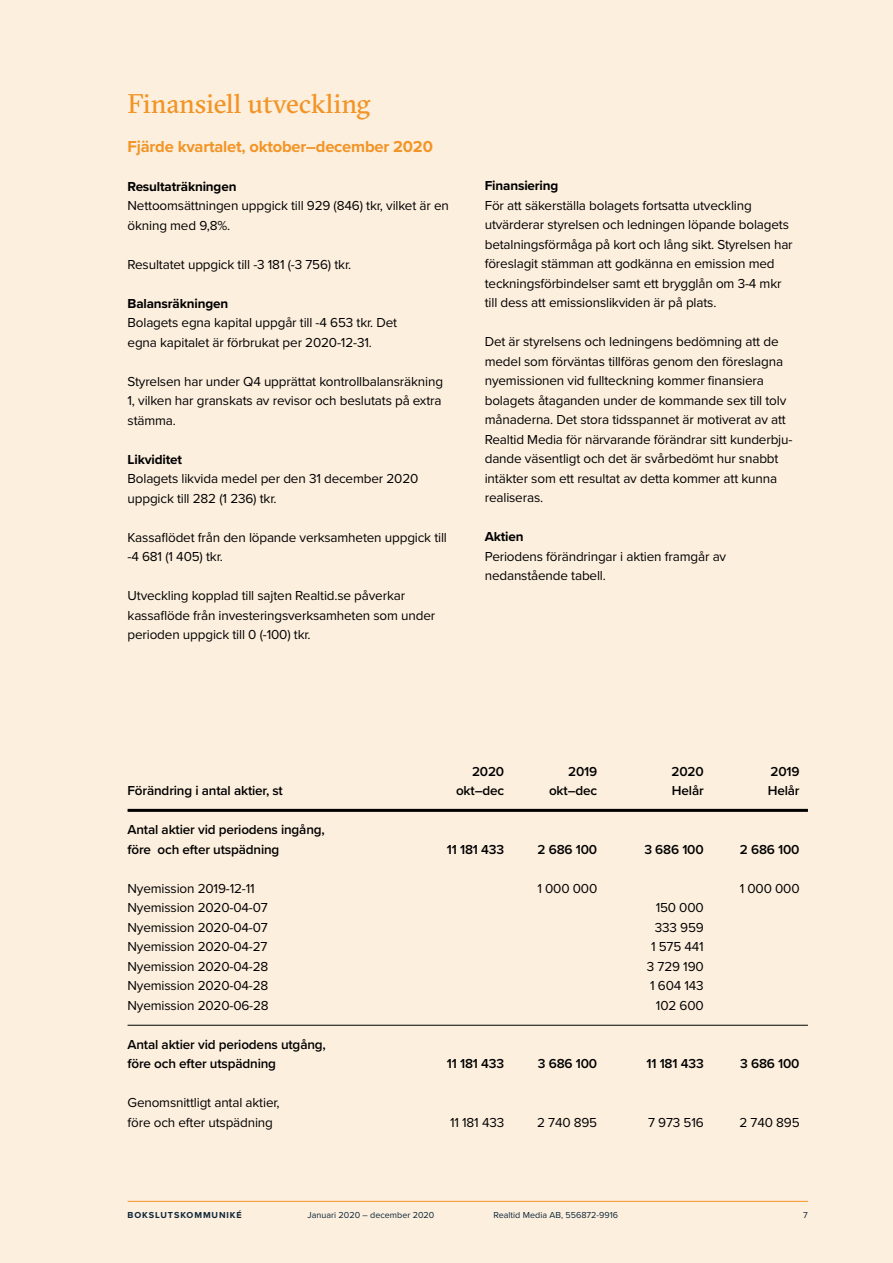
<style>
.page{position:relative;width:893px;height:1263px;background:#fdefde}
.page>*{position:absolute;margin:0;border:0;box-sizing:border-box;transform-origin:0 0}
.t1{font:27px "GT Sectra";letter-spacing:-.005em;color:#f29426}
.t2{font:700 16.5px "Proxima Nova";letter-spacing:-.01em;color:#f29426}
.t3{font:13.5px/19.5px "Proxima Nova";letter-spacing:-.01em;color:#000}
.t4{font:600 13.5px/19.5px "Proxima Nova";letter-spacing:-.01em;color:#000}
.t5{font:700 13.5px "Proxima Nova";letter-spacing:-.01em;color:#000}
.t6{font:9px "Proxima Nova";color:#0c2638}
.t7{font:700 9px "Proxima Nova";letter-spacing:.1em;color:#0c2638}
</style>
<div class="page">
<hr style="left:128px;top:1201px;width:680px;height:1px;background:#f29426">
<hr style="left:128px;top:809px;width:680px;height:3px;background:#000">
<hr style="left:128px;top:1025px;width:680px;height:1px;background:#000">
<h1 class="t1" style="left:128px;top:88px;width:244px">Finansiell utveckling</h1>
<p class="t2" style="left:128px;top:134px;width:307px">Fjärde kvartalet, oktober–december 2020</p>
<p class="t5" style="left:128px;top:176px;width:110px">Resultaträkningen</p>
<p class="t3" style="left:128px;top:195px;width:323px">Nettoomsättningen uppgick till 929 (846) tkr, vilket är en ökning med 9,8%.</p>
<p class="t3" style="left:128px;top:254px;width:225px">Resultatet uppgick till -3 181 (-3 756) tkr.</p>
<p class="t5" style="left:128px;top:293px;width:102px">Balansräkningen</p>
<p class="t3" style="left:128px;top:312px;width:271px">Bolagets egna kapital uppgår till -4 653 tkr. Det egna kapitalet är förbrukat per 2020-12-31.</p>
<p class="t3" style="left:128px;top:371px;width:317px;text-align:justify">Styrelsen har under Q4 upprättat kontrollbalansräkning 1, vilken har granskats av revisor och beslutats på extra stämma.</p>
<p class="t5" style="left:128px;top:449px;width:56px">Likviditet</p>
<p class="t3" style="left:128px;top:468px;width:292px">Bolagets likvida medel per den 31 december 2020 uppgick till 282 (1 236) tkr.</p>
<p class="t3" style="left:128px;top:527px;width:321px">Kassaflödet från den löpande verksamheten uppgick till -4 681 (1 405) tkr.</p>
<p class="t3" style="left:128px;top:585px;width:309px">Utveckling kopplad till sajten Realtid.se påverkar kassaflöde från investeringsverksamheten som under perioden uppgick till 0 (-100) tkr.</p>
<p class="t5" style="left:485px;top:176px;width:75px">Finansiering</p>
<p class="t3" style="left:485px;top:195px;width:309px">För att säkerställa bolagets fortsatta utveckling utvärderar styrelsen och ledningen löpande bolagets betalningsförmåga på kort och lång sikt. Styrelsen har föreslagit stämman att godkänna en emission med teckningsförbindelser samt ett brygglån om 3-4 mkr till dess att emissionslikviden är på plats.</p>
<p class="t3" style="left:485px;top:332px;width:309px">Det är styrelsens och ledningens bedömning att de medel som förväntas tillföras genom den föreslagna nyemissionen vid fullteckning kommer finansiera bolagets åtaganden under de kommande sex till tolv månaderna. Det stora tidsspannet är motiverat av att Realtid Media för närvarande förändrar sitt kunderbju&shy;dande väsentligt och det är svårbedömt hur snabbt intäkter som ett resultat av detta kommer att kunna realiseras.</p>
<p class="t5" style="left:485px;top:527px;width:40px">Aktien</p>
<p class="t3" style="left:485px;top:546px;width:243px">Periodens förändringar i aktien framgår av nedanstående tabell.</p>
<p class="t4" style="left:472px;top:761px;width:34px">2020</p>
<p class="t4" style="left:568px;top:761px;width:31px">2019</p>
<p class="t4" style="left:672px;top:761px;width:34px">2020</p>
<p class="t4" style="left:770px;top:761px;width:31px">2019</p>
<p class="t4" style="left:128px;top:780px;width:157px">Förändring i antal aktier, st</p>
<p class="t4" style="left:456px;top:780px;width:50px">okt–dec</p>
<p class="t4" style="left:549px;top:780px;width:50px">okt–dec</p>
<p class="t4" style="left:672px;top:780px;width:33px">Helår</p>
<p class="t4" style="left:768px;top:780px;width:33px">Helår</p>
<p class="t4" style="left:128px;top:819px;width:199px">Antal aktier vid periodens ingång, före och efter utspädning</p>
<p class="t4" style="left:447px;top:839px;width:59px">11 181 433</p>
<p class="t4" style="left:538px;top:839px;width:61px">2 686 100</p>
<p class="t4" style="left:644px;top:839px;width:61px">3 686 100</p>
<p class="t4" style="left:740px;top:839px;width:61px">2 686 100</p>
<p class="t3" style="left:128px;top:878px;width:129px">Nyemission 2019-12-11</p>
<p class="t3" style="left:537px;top:878px;width:61px">1 000 000</p>
<p class="t3" style="left:740px;top:878px;width:61px">1 000 000</p>
<p class="t3" style="left:128px;top:897px;width:142px">Nyemission 2020-04-07</p>
<p class="t3" style="left:656px;top:897px;width:50px">150 000</p>
<p class="t3" style="left:128px;top:917px;width:142px">Nyemission 2020-04-07</p>
<p class="t3" style="left:655px;top:917px;width:50px">333 959</p>
<p class="t3" style="left:128px;top:936px;width:141px">Nyemission 2020-04-27</p>
<p class="t3" style="left:651px;top:936px;width:54px">1 575 441</p>
<p class="t3" style="left:128px;top:956px;width:142px">Nyemission 2020-04-28</p>
<p class="t3" style="left:647px;top:956px;width:58px">3 729 190</p>
<p class="t3" style="left:128px;top:975px;width:142px">Nyemission 2020-04-28</p>
<p class="t3" style="left:650px;top:975px;width:55px">1 604 143</p>
<p class="t3" style="left:128px;top:995px;width:143px">Nyemission 2020-06-28</p>
<p class="t3" style="left:656px;top:995px;width:49px">102 600</p>
<p class="t4" style="left:128px;top:1034px;width:200px">Antal aktier vid periodens utgång, före och efter utspädning</p>
<p class="t4" style="left:447px;top:1053px;width:59px">11 181 433</p>
<p class="t4" style="left:538px;top:1053px;width:61px">3 686 100</p>
<p class="t4" style="left:646px;top:1053px;width:59px">11 181 433</p>
<p class="t4" style="left:740px;top:1053px;width:61px">3 686 100</p>
<p class="t3" style="left:128px;top:1092px;width:154px">Genomsnittligt antal aktier, före och efter utspädning</p>
<p class="t3" style="left:450px;top:1112px;width:56px">11 181 433</p>
<p class="t3" style="left:537px;top:1112px;width:62px">2 740 895</p>
<p class="t3" style="left:648px;top:1112px;width:57px">7 973 516</p>
<p class="t3" style="left:739px;top:1112px;width:62px">2 740 895</p>
<p class="t7" style="left:128px;top:1208px;width:116px">BOKSLUTSKOMMUNIKÉ</p>
<p class="t6" style="left:308px;top:1208px;width:128px">Januari 2020 – december 2020</p>
<p class="t6" style="left:494px;top:1208px;width:126px">Realtid Media AB, 556872-9916</p>
<p class="t6" style="left:803px;top:1208px;width:6px">7</p>
</div>
